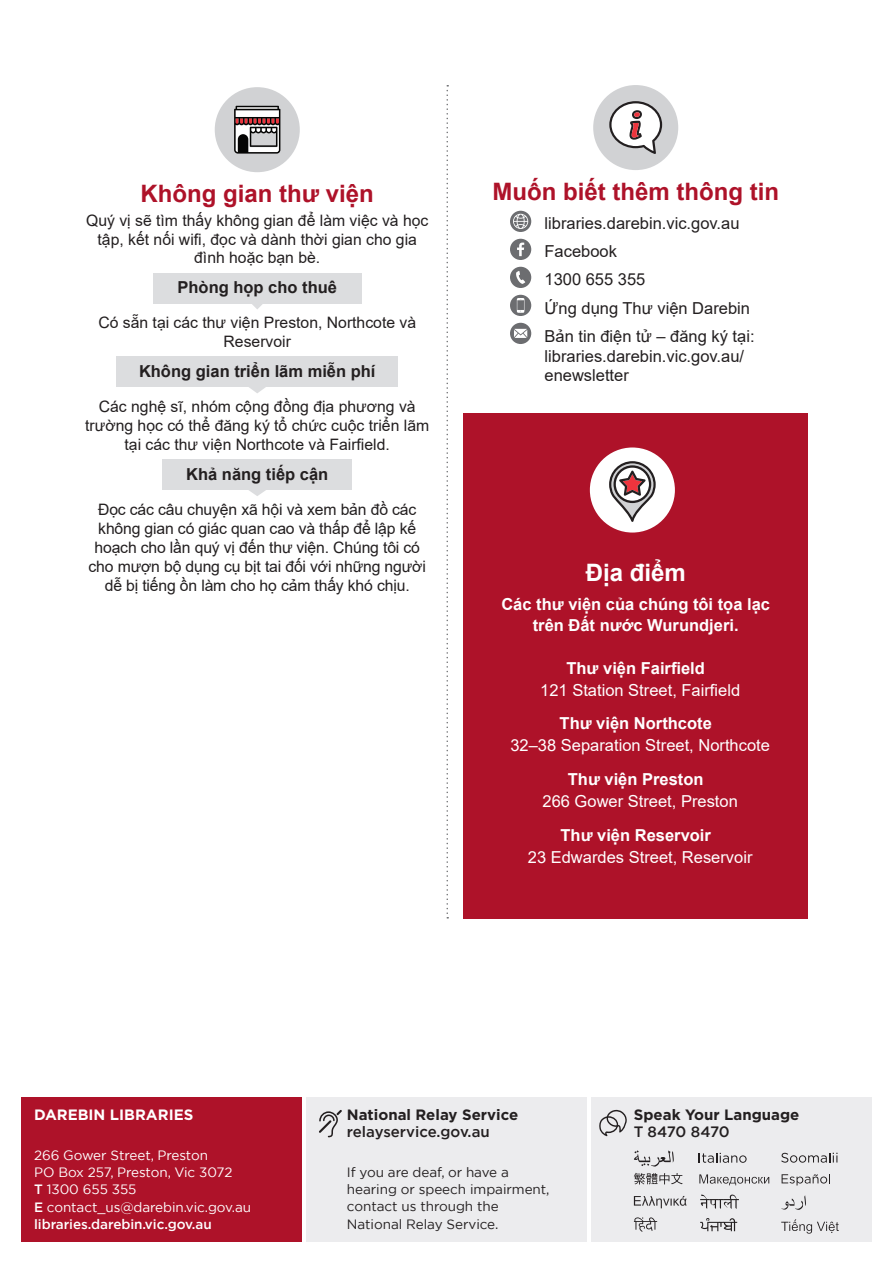
<style>
.page{position:relative;width:893px;height:1263px;background:#fff}
.page>*{position:absolute;margin:0;border:0;box-sizing:border-box;transform-origin:0 0}
.t1{font:700 24px "Arial";color:#ae1229}
.t2{font:700 24px "Arial";color:#fff}
.Body{font:16.5px/19.8px "Arial";color:#231f20}
.Locations_and_Hours{font:700 16.5px/21px "Arial";color:#fff;text-align:center}
.Locations_and_Hours-2{font:16.5px "Arial";color:#fff}
.t3{font:700 16.5px "Arial";color:#231f20}
.Body-2{font:15.75px/18.9px "Arial";color:#231f20;text-align:center}
.t4{font:700 15px/16.8px "Gotham";color:#231f20}
.t5{font:700 15px "Gotham";color:#fff}
.t6{font:13.5px/17.2px "Gotham";letter-spacing:-.005em;color:#fff}
.t7{font:13.5px/17.2px "Gotham";letter-spacing:-.005em;color:#231f20}
.s1{font-weight:500}
</style>
<div class="page">
<div style="left:215px;top:87px;width:85px;height:85px;background:#d1d2d4;border-radius:50%"></div>
<svg style="left:234px;top:106px;width:46px;height:48px;background:#928888"></svg>
<div style="left:153px;top:273px;width:208px;height:30px;background:#dcdddf"></div>
<svg style="left:247px;top:303px;width:21px;height:6px"></svg>
<div style="left:117px;top:357px;width:281px;height:30px;background:#dcdddf"></div>
<svg style="left:249px;top:387px;width:17px;height:6px"></svg>
<div style="left:162px;top:460px;width:190px;height:30px;background:#dcdddf"></div>
<svg style="left:249px;top:490px;width:17px;height:6px"></svg>
<svg style="left:446px;top:85px;width:2px;height:833px"></svg>
<div style="left:510px;top:239px;width:21px;height:21px;background:#6c6d70;border-radius:50%"></div>
<svg style="left:517px;top:243px;width:7px;height:13px"></svg>
<div style="left:510px;top:267px;width:21px;height:21px;background:#6c6d70;border-radius:50%"></div>
<svg style="left:516px;top:271px;width:9px;height:13px"></svg>
<div style="left:510px;top:323px;width:21px;height:21px;background:#6c6d70;border-radius:50%"></div>
<svg style="left:514px;top:329px;width:13px;height:9px"></svg>
<svg style="left:510px;top:295px;width:21px;height:21px"></svg>
<svg style="left:517px;top:298px;width:7px;height:15px"></svg>
<div style="left:510px;top:211px;width:21px;height:21px;background:#6c6d70;border-radius:50%"></div>
<svg style="left:513px;top:214px;width:15px;height:15px"></svg>
<div style="left:593px;top:85px;width:85px;height:85px;background:#d1d2d4;border-radius:50%"></div>
<svg style="left:609px;top:101px;width:53px;height:53px"></svg>
<div style="left:21px;top:1097px;width:281px;height:145px;background:#ae1229"></div>
<div style="left:306px;top:1097px;width:281px;height:145px;background:#ececee"></div>
<div style="left:591px;top:1097px;width:281px;height:145px;background:#ececee"></div>
<svg style="left:319px;top:1110px;width:23px;height:27px"></svg>
<svg style="left:599px;top:1110px;width:28px;height:26px"></svg>
<svg style="left:634px;top:1150px;width:40px;height:16px"></svg>
<svg style="left:634px;top:1173px;width:49px;height:11px"></svg>
<svg style="left:634px;top:1196px;width:52px;height:12px"></svg>
<svg style="left:634px;top:1217px;width:23px;height:15px"></svg>
<svg style="left:699px;top:1153px;width:48px;height:10px"></svg>
<svg style="left:699px;top:1174px;width:70px;height:11px"></svg>
<svg style="left:781px;top:1152px;width:56px;height:11px"></svg>
<svg style="left:781px;top:1219px;width:58px;height:14px"></svg>
<svg style="left:782px;top:1174px;width:48px;height:11px"></svg>
<svg style="left:781px;top:1195px;width:25px;height:15px"></svg>
<svg style="left:700px;top:1194px;width:39px;height:15px"></svg>
<svg style="left:700px;top:1218px;width:37px;height:13px"></svg>
<div style="left:463px;top:413px;width:345px;height:505px;background:#ae1229"></div>
<div style="left:590px;top:447px;width:85px;height:85px;background:#fff;border-radius:50%"></div>
<svg style="left:609px;top:461px;width:47px;height:61px"></svg>
<h1 class="t1" style="left:141px;top:177px;width:235px">Không gian thư viện</h1>
<p class="Body-2" style="left:86px;top:210px;width:344px">Quý vị sẽ tìm thấy không gian để làm việc và học tập, kết nối wifi, đọc và dành thời gian cho gia đình hoặc bạn bè.</p>
<h3 class="t3" style="left:178px;top:276px;width:161px">Phòng họp cho thuê</h3>
<p class="Body-2" style="left:98px;top:313px;width:319px">Có sẵn tại các thư viện Preston, Northcote và<br>Reservoir</p>
<h3 class="t3" style="left:139px;top:360px;width:238px">Không gian triển lãm miễn phí</h3>
<p class="Body-2" style="left:85px;top:397px;width:345px">Các nghệ sĩ, nhóm cộng đồng địa phương và trường học có thể đăng ký tổ chức cuộc triển lãm tại các thư viện Northcote và Fairfield.</p>
<h3 class="t3" style="left:186px;top:463px;width:144px">Khả năng tiếp cận</h3>
<p class="Body-2" style="left:89px;top:500px;width:339px">Đọc các câu chuyện xã hội và xem bản đồ các không gian có giác quan cao và thấp để lập kế hoạch cho lần quý vị đến thư viện. Chúng tôi có cho mượn bộ dụng cụ bịt tai đối với những người dễ bị tiếng ồn làm cho họ cảm thấy khó chịu.</p>
<h1 class="t1" style="left:492px;top:175px;width:288px">Muốn biết thêm thông tin</h1>
<p class="Body" style="left:544px;top:213px;width:197px">libraries.darebin.vic.gov.au</p>
<p class="Body" style="left:544px;top:241px;width:74px">Facebook</p>
<p class="Body" style="left:544px;top:269px;width:102px">1300 655 355</p>
<p class="Body" style="left:544px;top:298px;width:207px">Ứng dụng Thư viện Darebin</p>
<p class="Body" style="left:544px;top:326px;width:212px">Bản tin điện tử – đăng ký tại: libraries.darebin.vic.gov.au/ enewsletter</p>
<h1 class="t2" style="left:586px;top:555px;width:102px">Địa điểm</h1>
<h3 class="Locations_and_Hours" style="left:501px;top:594px;width:270px">Các thư viện của chúng tôi tọa lạc trên Đất nước Wurundjeri.</h3>
<p class="Locations_and_Hours" style="left:566px;top:657px;width:140px">Thư viện Fairfield</p>
<p class="Locations_and_Hours-2" style="left:540px;top:678px;width:201px">121 Station Street, Fairfield</p>
<p class="Locations_and_Hours" style="left:560px;top:713px;width:154px">Thư viện Northcote</p>
<p class="Locations_and_Hours-2" style="left:510px;top:734px;width:261px">32–38 Separation Street, Northcote</p>
<p class="Locations_and_Hours" style="left:568px;top:769px;width:137px">Thư viện Preston</p>
<p class="Locations_and_Hours-2" style="left:542px;top:790px;width:197px">266 Gower Street, Preston</p>
<p class="Locations_and_Hours" style="left:560px;top:824px;width:152px">Thư viện Reservoir</p>
<p class="Locations_and_Hours-2" style="left:528px;top:845px;width:226px">23 Edwardes Street, Reservoir</p>
<p class="t5" style="left:34px;top:1105px;width:161px">DAREBIN LIBRARIES</p>
<p class="t4" style="left:347px;top:1106px;width:173px">National Relay Service <span class="s1">relayservice.gov.au</span></p>
<p class="t4" style="left:634px;top:1106px;width:167px">Speak Your Language<br><span class="s1">T 8470 8470</span></p>
<p class="t6" style="left:34px;top:1146px;width:219px">266 Gower Street, Preston<br>PO Box 257, Preston, Vic 3072<br><span class="s1">T</span> 1300 655 355<br><span class="s1">E</span> contact_us@darebin.vic.gov.au <span class="s1">libraries.darebin.vic.gov.au</span></p>
<p class="t7" style="left:347px;top:1163px;width:204px">If you are deaf, or have a hearing or speech impairment, contact us through the<br>National Relay Service.</p>
</div>
